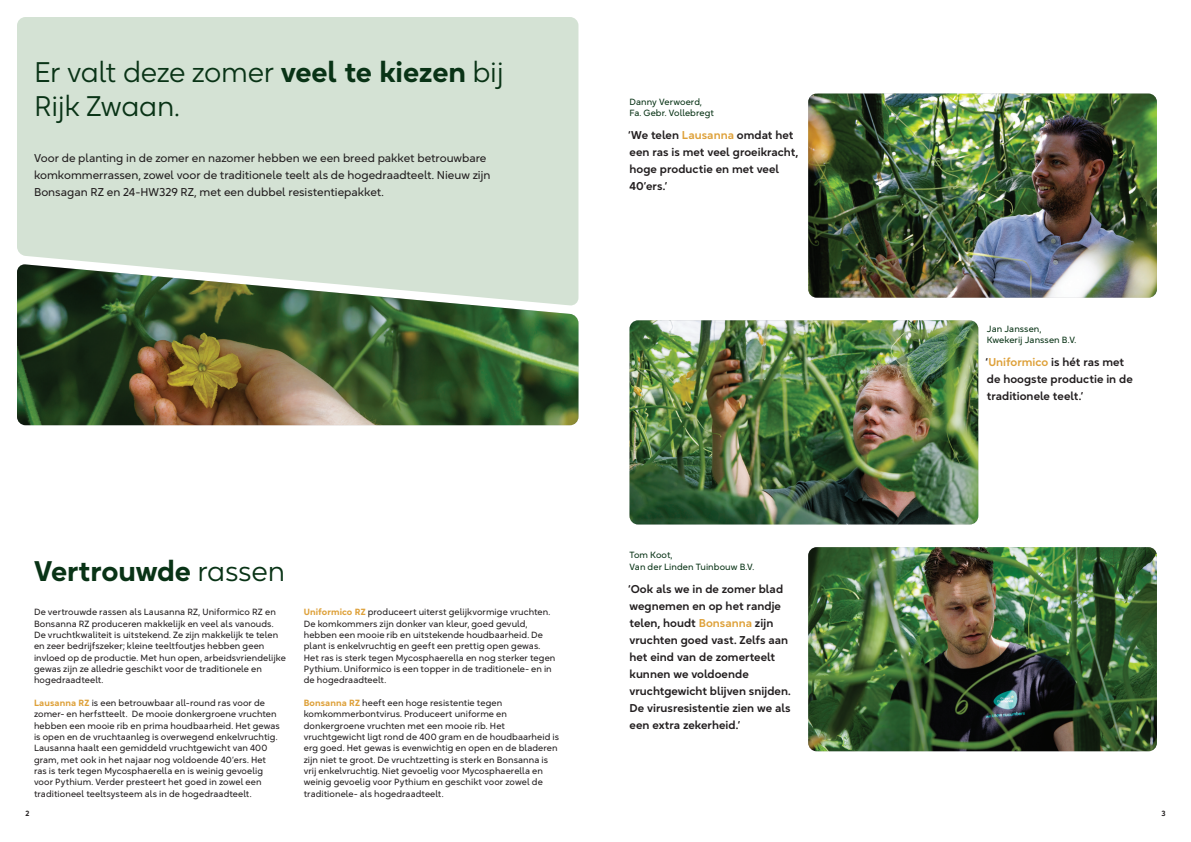
<style>
.page{position:relative;width:1191px;height:842px;background:#fff}
.page>*{position:absolute;margin:0;border:0;box-sizing:border-box;transform-origin:0 0}
.t1{font:28.3px/34px "Oktah Neue Nr";letter-spacing:-.015em;color:#093316}
.t2{font:700 28.3px "Oktah Neue";letter-spacing:-.005em;color:#093316}
.t3{font:600 11.3px/17px "Oktah Neue";color:#231f20}
.t4{font:11.3px/17px "Oktah Neue";color:#231f20}
.t5{font:9px/11.3px "Oktah Neue";letter-spacing:.01em;color:#231f20}
.t6{font:9px/11.3px "Oktah Neue";letter-spacing:.01em;color:#093316}
.t7{font:600 7.5px "Oktah Neue";color:#231f20}
.s1{font-family:"Oktah Neue";font-weight:700}
.s2{color:#dea13a}
.s3{font-family:"Oktah Neue Nr";font-weight:400}
.s4{font-weight:700;color:#dea13a}
</style>
<div class="page">
<img style="left:629px;top:320px;width:349px;height:204px">
<img style="left:808px;top:94px;width:349px;height:204px">
<img style="left:808px;top:547px;width:349px;height:204px">
<img style="left:17px;top:306px;width:561px;height:119px">
<svg style="left:17px;top:17px;width:561px;height:289px;background:#cbd9ca"></svg>
<h1 class="t1" style="left:34px;top:54px;width:471px">Er valt deze zomer <span class="s1">veel te kiezen</span> bij<br>Rijk Zwaan.</h1>
<p class="t4" style="left:34px;top:148px;width:458px">Voor de planting in de zomer en nazomer hebben we een breed pakket betrouwbare komkommerrassen, zowel voor de traditionele teelt als de hogedraadteelt. Nieuw zijn<br>Bonsagan RZ en 24-HW329 RZ, met een dubbel resistentiepakket.</p>
<p class="t6" style="left:629px;top:96px;width:86px">Danny Verwoerd,<br>Fa. Gebr. Vollebregt</p>
<p class="t3" style="left:628px;top:126px;width:171px">‘We telen <span class="s2">Lausanna</span> omdat het een ras is met veel groeikracht, hoge productie en met veel<br>40’ers.’</p>
<h1 class="t2" style="left:34px;top:550px;width:252px">Vertrouwde <span class="s3">rassen</span></h1>
<p class="t5" style="left:34px;top:606px;width:253px">De vertrouwde rassen als Lausanna RZ, Uniformico RZ en Bonsanna RZ produceren makkelijk en veel als vanouds.<br>De vruchtkwaliteit is uitstekend. Ze zijn makkelijk te telen en zeer bedrijfszeker; kleine teeltfoutjes hebben geen invloed op de productie. Met hun open, arbeidsvriendelijke gewas zijn ze alledrie geschikt voor de traditionele en hogedraadteelt.</p>
<p class="t5" style="left:34px;top:696px;width:247px"><span class="s4">Lausanna RZ</span> is een betrouwbaar all-round ras voor de zomer- en herfstteelt. De mooie donkergroene vruchten hebben een mooie rib en prima houdbaarheid. Het gewas is open en de vruchtaanleg is overwegend enkelvruchtig.<br>Lausanna haalt een gemiddeld vruchtgewicht van 400 gram, met ook in het najaar nog voldoende 40’ers. Het ras is terk tegen Mycosphaerella en is weinig gevoelig voor Pythium. Verder presteert het goed in zowel een traditioneel teeltsysteem als in de hogedraadteelt.</p>
<p class="t5" style="left:304px;top:606px;width:253px"><span class="s4">Uniformico RZ</span> produceert uiterst gelijkvormige vruchten.<br>De komkommers zijn donker van kleur, goed gevuld, hebben een mooie rib en uitstekende houdbaarheid. De plant is enkelvruchtig en geeft een prettig open gewas.<br>Het ras is sterk tegen Mycosphaerella en nog sterker tegen Pythium. Uniformico is een topper in de traditionele- en in de hogedraadteelt.</p>
<p class="t5" style="left:304px;top:697px;width:257px"><span class="s4">Bonsanna RZ</span> heeft een hoge resistentie tegen komkommerbontvirus. Produceert uniforme en donkergroene vruchten met een mooie rib. Het vruchtgewicht ligt rond de 400 gram en de houdbaarheid is erg goed. Het gewas is evenwichtig en open en de bladeren zijn niet te groot. De vruchtzetting is sterk en Bonsanna is vrij enkelvruchtig. Niet gevoelig voor Mycosphaerella en weinig gevoelig voor Pythium en geschikt voor zowel de traditionele- als hogedraadteelt.</p>
<p class="t6" style="left:629px;top:549px;width:126px">Tom Koot,<br>Van der Linden Tuinbouw B.V.</p>
<p class="t3" style="left:628px;top:579px;width:164px">‘Ook als we in de zomer blad wegnemen en op het randje telen, houdt <span class="s2">Bonsanna</span> zijn vruchten goed vast. Zelfs aan het eind van de zomerteelt kunnen we voldoende vruchtgewicht blijven snijden.<br>De virusresistentie zien we als een extra zekerheid.’</p>
<p class="t6" style="left:986px;top:322px;width:91px">Jan Janssen,<br>Kwekerij Janssen B.V.</p>
<p class="t3" style="left:985px;top:352px;width:149px">‘<span class="s2">Uniformico</span> is hét ras met de hoogste productie in de traditionele teelt.’</p>
<p class="t7" style="left:26px;top:808px;width:5px">2</p>
<p class="t7" style="left:1161px;top:808px;width:6px">3</p>
</div>
